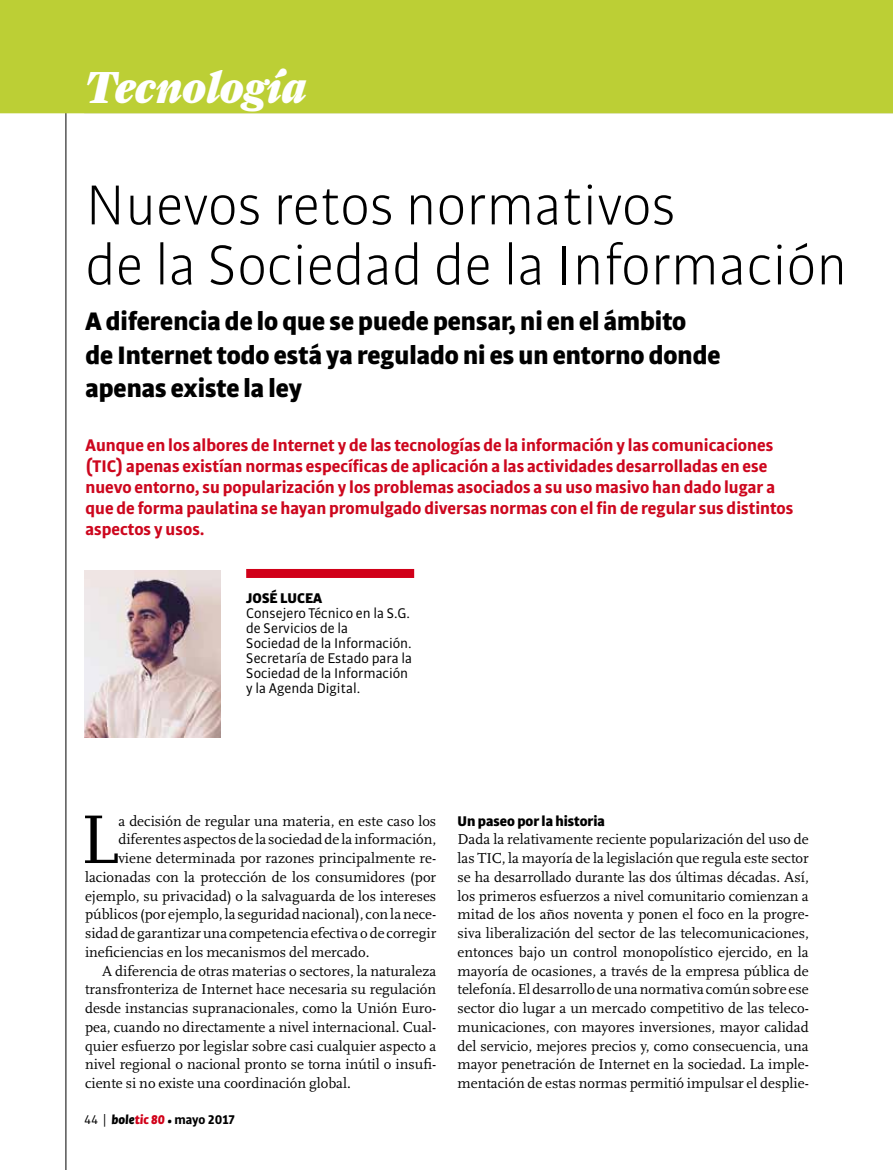
<style>
.page{position:relative;width:893px;height:1170px;background:#fff}
.page>*{position:absolute;margin:0;border:0;box-sizing:border-box;transform-origin:0 0}
.t1{font:71.85px "Scala";color:#000}
.t2{font:300 60px/60px "Bulo";color:#000}
.t3{font:italic 900 45px "Farnham Display";color:#fff}
.t4{font:900 27px/33px "Bulo";color:#000}
.t5{font:700 18px/21px "Bulo";color:#cd071e}
.t6{font:15px/18.8px "Scala";color:#000;text-align:justify}
.t7{font:15px/15px "Bulo";color:#000}
.t8{font:900 15px "Bulo";color:#000}
.t9{font:700 13.5px "Bulo";color:#000}
.s1{font-weight:400}
.s2{font-family:"Benton Gothic";font-weight:400}
.s3{font-weight:900;font-style:italic}
.s4{font-weight:900;font-style:italic;color:#d10019}
</style>
<div class="page">
<hr style="left:66px;top:0;width:1px;height:1169px;background:#000">
<div style="left:0;top:0;width:893px;height:113px;background:#bccf35"></div>
<div style="left:246px;top:569px;width:168px;height:9px;background:#d10019"></div>
<img style="left:84px;top:571px;width:137px;height:166px">
<h3 class="t3" style="left:85px;top:60px;width:223px">Tecnología</h3>
<h2 class="t2" style="left:85px;top:174px;width:763px">Nuevos retos normativos<br>de la Sociedad de la Información</h2>
<h3 class="t4" style="left:85px;top:305px;width:637px">A diferencia de lo que se puede pensar, ni en el ámbito de Internet todo está ya regulado ni es un entorno donde apenas existe la ley</h3>
<p class="t5" style="left:85px;top:434px;width:709px">Aunque en los albores de Internet y de las tecnologías de la información y las comunicaciones (TIC) apenas existían normas específicas de aplicación a las actividades desarrolladas en ese nuevo entorno, su popularización y los problemas asociados a su uso masivo han dado lugar a que de forma paulatina se hayan promulgado diversas normas con el fin de regular sus distintos aspectos y usos.</p>
<p class="t8" style="left:246px;top:588px;width:78px">JOSÉ LUCEA</p>
<p class="t7" style="left:246px;top:605px;width:167px">Consejero Técnico en la S.G. de Servicios de la<br>Sociedad de la Información.<br>Secretaría de Estado para la<br>Sociedad de la Información y la Agenda Digital.</p>
<h1 class="t1" style="left:80px;top:800px;width:40px">L</h1>
<p class="t6" style="left:118px;top:811px;width:319px">a decisión de regular una materia, en este caso los</p>
<p class="t6" style="left:118px;top:830px;width:319px">diferentes aspectos de la sociedad de la información,</p>
<p class="t6" style="left:118px;top:849px;width:319px">viene determinada por razones principalmente re-</p>
<p class="t6" style="left:85px;top:867px;width:353px">lacionadas con la protección de los consumidores (por</p>
<p class="t6" style="left:85px;top:886px;width:353px">ejemplo, su privacidad) o la salvaguarda de los intereses</p>
<p class="t6" style="left:85px;top:905px;width:353px">públicos (por ejemplo, la seguridad nacional), con la nece-</p>
<p class="t6" style="left:85px;top:924px;width:353px">sidad de garantizar una competencia efectiva o de corregir</p>
<p class="t6" style="left:85px;top:942px;width:286px">ineficiencias en los mecanismos del mercado.</p>
<p class="t6" style="left:102px;top:961px;width:336px">A diferencia de otras materias o sectores, la naturaleza</p>
<p class="t6" style="left:85px;top:980px;width:353px">transfronteriza de Internet hace necesaria su regulación</p>
<p class="t6" style="left:85px;top:999px;width:353px">desde instancias supranacionales, como la Unión Euro-</p>
<p class="t6" style="left:85px;top:1017px;width:353px">pea, cuando no directamente a nivel internacional. Cual-</p>
<p class="t6" style="left:85px;top:1036px;width:353px">quier esfuerzo por legislar sobre casi cualquier aspecto a</p>
<p class="t6" style="left:85px;top:1055px;width:353px">nivel regional o nacional pronto se torna inútil o insufi-</p>
<p class="t6" style="left:85px;top:1074px;width:267px">ciente si no existe una coordinación global.</p>
<p class="t9" style="left:84px;top:1111px;width:152px"><span class="s1">44</span> <span class="s2">|</span> <span class="s3">bole</span><span class="s4">tic 80</span> <span class="s3">•</span> mayo 2017</p>
<p class="t8" style="left:458px;top:810px;width:149px">Un paseo por la historia</p>
<p class="t6" style="left:458px;top:830px;width:353px">Dada la relativamente reciente popularización del uso de las TIC, la mayoría de la legislación que regula este sector se ha desarrollado durante las dos últimas décadas. Así, los primeros esfuerzos a nivel comunitario comienzan a mitad de los años noventa y ponen el foco en la progre&shy;siva liberalización del sector de las telecomunicaciones, entonces bajo un control monopolístico ejercido, en la mayoría de ocasiones, a través de la empresa pública de telefonía. El desarrollo de una normativa común sobre ese sector dio lugar a un mercado competitivo de las teleco&shy;municaciones, con mayores inversiones, mayor calidad del servicio, mejores precios y, como consecuencia, una mayor penetración de Internet en la sociedad. La imple&shy;mentación de estas normas permitió impulsar el desplie-</p>
</div>
